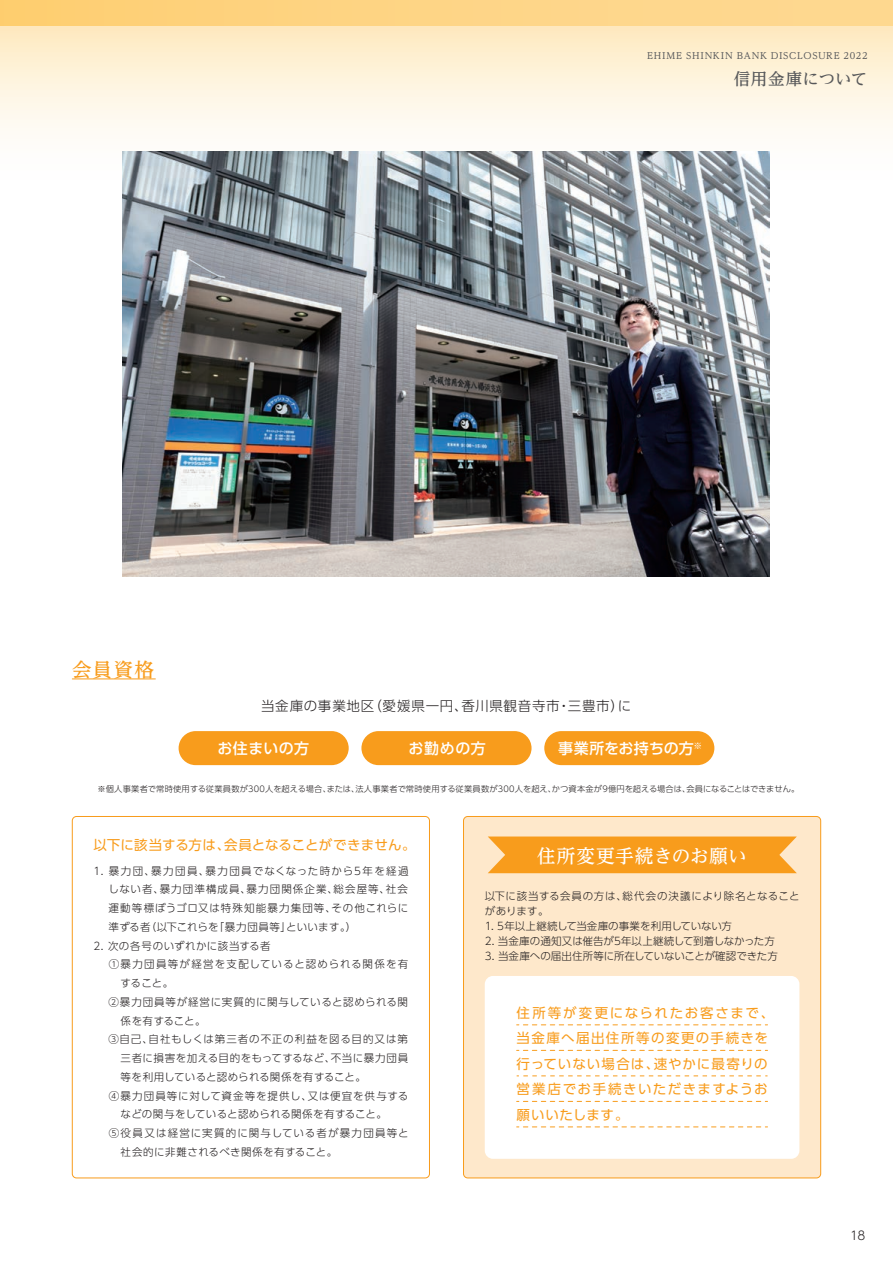
<style>
.page{position:relative;width:893px;height:1263px;background:#fff}
.page>*{position:absolute;margin:0;border:0;box-sizing:border-box;transform-origin:0 0}
.t1{font:500 19.5px "UD Reimin Pr 6";color:#f89c1c}
.t2{font:500 18.75px "UD Reimin Pr 6";letter-spacing:.01em;color:#fff}
.t3{font:500 16.5px "UD Reimin Pr 6";letter-spacing:.01em;color:#57585a}
.t4{font:500 15px "UD Shin Go Pr 6";letter-spacing:.03em;color:#fff}
.t5{font:500 15px "UD Shin Go Pr 6";letter-spacing:.005em;color:#fff}
.t6{font:13.5px/25.5px "UD Shin Go Pr 6";letter-spacing:.085em;color:#f89c1c}
.t7{font:300 13.5px "UD Shin Go Pr 6";letter-spacing:.05em;color:#231f20}
.t8{font:13.5px "UD Shin Go Pr 6";letter-spacing:.005em;color:#f89c1c}
.t9{font:300 12px "UD Shin Go Pr 6";color:#231f20}
.t10{font:300 10.5px/18.8px "UD Shin Go Pr 6";letter-spacing:.045em;color:#231f20;text-align:justify}
.t11{font:300 10.5px "UD Shin Go Pr 6";letter-spacing:.085em;color:#231f20}
.t12{font:300 10.5px "UD Shin Go Pr 6";letter-spacing:.005em;color:#231f20}
.t13{font:300 10.5px "UD Shin Go Pr 6";letter-spacing:.105em;color:#231f20}
.t14{font:300 10.5px "UD Shin Go Pr 6";letter-spacing:.025em;color:#231f20}
.t15{font:300 10.5px "UD Shin Go Pr 6";letter-spacing:-.005em;color:#231f20}
.t16{font:300 10.5px "UD Shin Go Pr 6";letter-spacing:.01em;color:#231f20}
.t17{font:500 9px "UD Reimin Pr 6";letter-spacing:.08em;color:#57585a}
.t18{font:300 8.25px "UD Shin Go Pr 6";letter-spacing:.025em;color:#231f20}
</style>
<div class="page">
<div style="left:0;top:21px;width:893px;height:172px;background:linear-gradient(to bottom,#feebc4,#feffff)"></div>
<div style="left:0;top:0;width:893px;height:26px;background:linear-gradient(to right,#fecf73,#fed994)"></div>
<div style="left:463px;top:816px;width:358px;height:362px;background:#fee8cb;border-radius:4px"></div>
<div style="left:463px;top:816px;width:358px;height:362px;border:1px solid #f89c1c;border-radius:4px"></div>
<svg style="left:488px;top:836px;width:309px;height:37px;background:#f8a128"></svg>
<div style="left:179px;top:731px;width:170px;height:34px;background:#f89c1c;border-radius:17px"></div>
<div style="left:361px;top:731px;width:170px;height:34px;background:#f89c1c;border-radius:17px"></div>
<div style="left:544px;top:731px;width:170px;height:34px;background:#f89c1c;border-radius:17px"></div>
<div style="left:72px;top:816px;width:358px;height:362px;border:1px solid #f89c1c;border-radius:4px"></div>
<div style="left:485px;top:976px;width:314px;height:183px;background:#fff;border-radius:8px"></div>
<svg style="left:517px;top:1024px;width:250px;height:1px"></svg>
<svg style="left:517px;top:1050px;width:250px;height:1px"></svg>
<svg style="left:517px;top:1075px;width:250px;height:1px"></svg>
<svg style="left:517px;top:1101px;width:250px;height:1px"></svg>
<svg style="left:517px;top:1126px;width:250px;height:1px"></svg>
<img style="left:123px;top:151px;width:646px;height:425px">
<hr style="left:72px;top:678px;width:83px;height:1px;background:#f89c1c">
<p class="t17" style="left:647px;top:48px;width:222px">EHIME SHINKIN BANK DISCLOSURE 2022</p>
<h3 class="t3" style="left:734px;top:66px;width:135px">信用金庫について</h3>
<h1 class="t1" style="left:72px;top:654px;width:83px">会員資格</h1>
<p class="t7" style="left:261px;top:695px;width:372px">当金庫の事業地区（愛媛県一円、香川県観音寺市・三豊市）に</p>
<h3 class="t4" style="left:217px;top:736px;width:93px">お住まいの方</h3>
<h3 class="t4" style="left:409px;top:736px;width:79px">お勤めの方</h3>
<h3 class="t5" style="left:558px;top:736px;width:146px">事業所をお持ちの方<sup>※</sup></h3>
<p class="t18" style="left:97px;top:782px;width:704px">※個人事業者で常時使用する従業員数が300人を超える場合、または、法人事業者で常時使用する従業員数が300人を超え、かつ資本金が9億円を超える場合は、会員になることはできません。</p>
<p class="t8" style="left:94px;top:833px;width:324px">以下に該当する方は、会員となることができません。</p>
<p class="t10" style="left:109px;top:861px;width:302px;text-indent:-15px">1. 暴力団、暴力団員、暴力団員でなくなった時から5年を経過しない者、暴力団準構成員、暴力団関係企業、総会屋等、社会運動等標ぼうゴロ又は特殊知能暴力集団等、その他これらに準ずる者（以下これらを「暴力団員等」といいます。）</p>
<p class="t10" style="left:94px;top:936px;width:179px">2. 次の各号のいずれかに該当する者</p>
<p class="t13" style="left:109px;top:956px;width:301px">①暴力団員等が経営を支配していると認められる関係を有</p>
<p class="t10" style="left:121px;top:973px;width:54px">すること。</p>
<p class="t10" style="left:108px;top:992px;width:301px">②暴力団員等が経営に実質的に関与していると認められる関</p>
<p class="t16" style="left:121px;top:1012px;width:87px">係を有すること。</p>
<p class="t11" style="left:108px;top:1031px;width:301px">③自己、自社もしくは第三者の不正の利益を図る目的又は第</p>
<p class="t10" style="left:121px;top:1048px;width:289px">三者に損害を加える目的をもってするなど、不当に暴力団員</p>
<p class="t14" style="left:121px;top:1068px;width:247px">等を利用していると認められる関係を有すること。</p>
<p class="t11" style="left:109px;top:1087px;width:301px">④暴力団員等に対して資金等を提供し、又は便宜を供与する</p>
<p class="t14" style="left:121px;top:1106px;width:268px">などの関与をしていると認められる関係を有すること。</p>
<p class="t13" style="left:109px;top:1125px;width:301px">⑤役員又は経営に実質的に関与している者が暴力団員等と</p>
<p class="t10" style="left:121px;top:1142px;width:218px">社会的に非難されるべき関係を有すること。</p>
<h2 class="t2" style="left:537px;top:840px;width:211px">住所変更手続きのお願い</h2>
<p class="t10" style="left:485px;top:888px;width:316px;line-height:15px">以下に該当する会員の方は、総代会の決議により除名となることがあります。</p>
<p class="t12" style="left:485px;top:918px;width:249px">1. 5年以上継続して当金庫の事業を利用していない方</p>
<p class="t12" style="left:485px;top:933px;width:292px">2. 当金庫の通知又は催告が5年以上継続して到着しなかった方</p>
<p class="t15" style="left:485px;top:948px;width:295px">3. 当金庫への届出住所等に所在していないことが確認できた方</p>
<p class="t6" style="left:517px;top:999px;width:259px">住所等が変更になられたお客さまで、当金庫へ届出住所等の変更の手続きを行っていない場合は、速やかに最寄りの営業店でお手続きいただきますようお願いいたします。</p>
<p class="t9" style="left:850px;top:1225px;width:17px">18</p>
</div>
